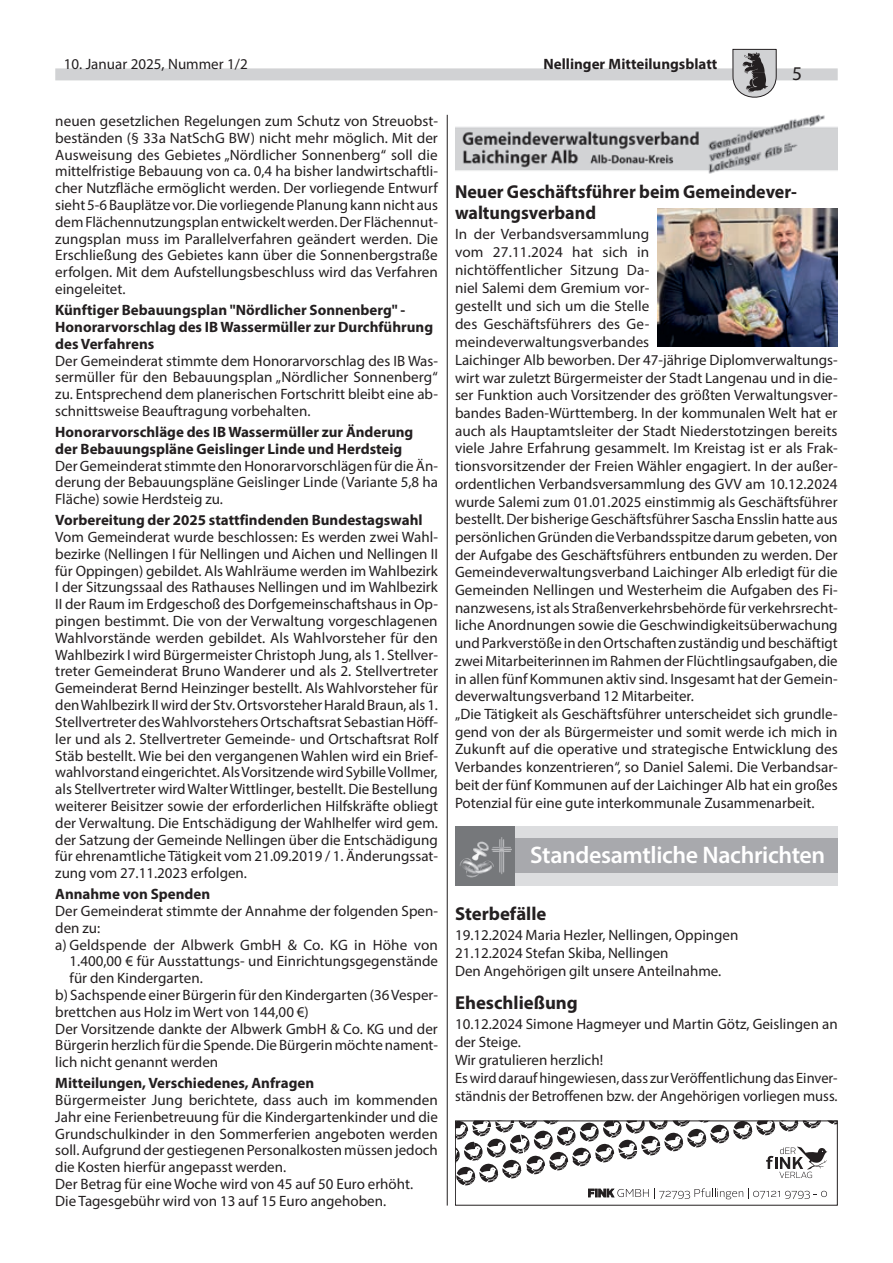
<style>
.page{position:relative;width:893px;height:1263px;background:#fff}
.page>*{position:absolute;margin:0;border:0;box-sizing:border-box;transform-origin:0 0}
.t1{font:600 24px "Myriad Pro";letter-spacing:-.015em;color:#fff}
.t2{font:19.5px "Myriad Pro";color:#231f20}
.t3{font:700 18.75px/21px "Myriad Pro";color:#231f20;scale:.96 1}
.t4{font:700 18.75px "Myriad Pro";color:#231f20}
.t5{font:15px/16.8px "Myriad Pro";color:#231f20;text-align:justify}
.t6{font:700 15px/16.8px "Myriad Pro";color:#231f20}
</style>
<div class="page">
<div style="left:55px;top:68px;width:783px;height:12px;background:#d1d2d4"></div>
<svg style="left:732px;top:49px;width:45px;height:49px"></svg>
<hr style="left:447px;top:115px;width:1px;height:1090px;background:#231f20">
<img style="left:455px;top:115px;width:383px;height:59px">
<div style="left:455px;top:826px;width:383px;height:60px;background:#dcdddf"></div>
<div style="left:455px;top:839px;width:383px;height:34px;background:#a8a9ad"></div>
<img style="left:455px;top:826px;width:67px;height:60px">
<img style="left:658px;top:209px;width:180px;height:138px">
<svg style="left:455px;top:1120px;width:383px;height:79px"></svg>
<p class="t5" style="left:64px;top:56px;width:185px">10. Januar 2025, Nummer 1/2</p>
<p class="t6" style="left:543px;top:55px;width:175px">Nellinger Mitteilungsblatt</p>
<h2 class="t2" style="left:792px;top:62px;width:12px">5</h2>
<p class="t5" style="left:55px;top:112px;width:384px">neuen gesetzlichen Regelungen zum Schutz von Streuobst&shy;beständen (§ 33a NatSchG BW) nicht mehr möglich. Mit der Ausweisung des Gebietes „Nördlicher Sonnenberg“ soll die mittelfristige Bebauung von ca. 0,4 ha bisher landwirtschaftli&shy;cher Nutzfläche ermöglicht werden. Der vorliegende Entwurf sieht 5-6 Bauplätze vor. Die vorliegende Planung kann nicht aus dem Flächennutzungsplan entwickelt werden. Der Flächennut&shy;zungsplan muss im Parallelverfahren geändert werden. Die Erschließung des Gebietes kann über die Sonnenbergstraße erfolgen. Mit dem Aufstellungsbeschluss wird das Verfahren eingeleitet.</p>
<p class="t6" style="left:55px;top:301px;width:379px">Künftiger Bebauungsplan "Nördlicher Sonnenberg" -<br>Honorarvorschlag des IB Wassermüller zur Durchführung des Verfahrens</p>
<p class="t5" style="left:55px;top:352px;width:384px">Der Gemeinderat stimmte dem Honorarvorschlag des IB Was&shy;sermüller für den Bebauungsplan „Nördlicher Sonnenberg“ zu. Entsprechend dem planerischen Fortschritt bleibt eine ab&shy;schnittsweise Beauftragung vorbehalten.</p>
<p class="t6" style="left:55px;top:423px;width:360px">Honorarvorschläge des IB Wassermüller zur Änderung der Bebauungspläne Geislinger Linde und Herdsteig</p>
<p class="t5" style="left:55px;top:457px;width:384px">Der Gemeinderat stimmte den Honorarvorschlägen für die Än&shy;derung der Bebauungspläne Geislinger Linde (Variante 5,8 ha Fläche) sowie Herdsteig zu.</p>
<p class="t6" style="left:55px;top:511px;width:369px">Vorbereitung der 2025 stattfindenden Bundestagswahl</p>
<p class="t5" style="left:55px;top:528px;width:384px">Vom Gemeinderat wurde beschlossen: Es werden zwei Wahl&shy;bezirke (Nellingen I für Nellingen und Aichen und Nellingen II für Oppingen) gebildet. Als Wahlräume werden im Wahlbezirk I der Sitzungssaal des Rathauses Nellingen und im Wahlbezirk II der Raum im Erdgeschoß des Dorfgemeinschaftshaus in Op&shy;pingen bestimmt. Die von der Verwaltung vorgeschlagenen Wahlvorstände werden gebildet. Als Wahlvorsteher für den Wahlbezirk I wird Bürgermeister Christoph Jung, als 1. Stellver&shy;treter Gemeinderat Bruno Wanderer und als 2. Stellvertreter Gemeinderat Bernd Heinzinger bestellt. Als Wahlvorsteher für den Wahlbezirk II wird der Stv. Ortsvorsteher Harald Braun, als 1.<br>Stellvertreter des Wahlvorstehers Ortschaftsrat Sebastian Höff&shy;ler und als 2. Stellvertreter Gemeinde- und Ortschaftsrat Rolf Stäb bestellt. Wie bei den vergangenen Wahlen wird ein Brief&shy;wahlvorstand eingerichtet. Als Vorsitzende wird Sybille Vollmer, als Stellvertreter wird Walter Wittlinger, bestellt. Die Bestellung weiterer Beisitzer sowie der erforderlichen Hilfskräfte obliegt der Verwaltung. Die Entschädigung der Wahlhelfer wird gem. der Satzung der Gemeinde Nellingen über die Entschädigung für ehrenamtliche Tätigkeit vom 21.09.2019 / 1. Änderungssat&shy;zung vom 27.11.2023 erfolgen.</p>
<p class="t6" style="left:55px;top:885px;width:156px">Annahme von Spenden</p>
<p class="t5" style="left:55px;top:902px;width:384px">Der Gemeinderat stimmte der Annahme der folgenden Spen-</p>
<p class="t5" style="left:55px;top:919px;width:46px">den zu:</p>
<p class="t5" style="left:55px;top:936px;width:384px">a) Geldspende der Albwerk GmbH &amp; Co. KG in Höhe von</p>
<p class="t5" style="left:70px;top:953px;width:370px">1.400,00 € für Ausstattungs- und Einrichtungsgegenstände</p>
<p class="t5" style="left:70px;top:969px;width:135px">für den Kindergarten.</p>
<p class="t5" style="left:55px;top:986px;width:384px">b) Sachspende einer Bürgerin für den Kindergarten (36 Vesper-</p>
<p class="t5" style="left:55px;top:1003px;width:255px">brettchen aus Holz im Wert von 144,00 €)</p>
<p class="t5" style="left:55px;top:1020px;width:384px">Der Vorsitzende dankte der Albwerk GmbH &amp; Co. KG und der</p>
<p class="t5" style="left:55px;top:1037px;width:384px">Bürgerin herzlich für die Spende. Die Bürgerin möchte nament-</p>
<p class="t5" style="left:55px;top:1053px;width:164px">lich nicht genannt werden</p>
<p class="t6" style="left:55px;top:1074px;width:260px">Mitteilungen, Verschiedenes, Anfragen</p>
<p class="t5" style="left:55px;top:1091px;width:384px;text-align:left">Bürgermeister Jung berichtete, dass auch im kommenden Jahr eine Ferienbetreuung für die Kindergartenkinder und die Grundschulkinder in den Sommerferien angeboten werden soll. Aufgrund der gestiegenen Personalkosten müssen jedoch die Kosten hierfür angepasst werden.<br>Der Betrag für eine Woche wird von 45 auf 50 Euro erhöht.<br>Die Tagesgebühr wird von 13 auf 15 Euro angehoben.</p>
<p class="t3" style="left:455px;top:180px;width:358px">Neuer Geschäftsführer beim Gemeindever&shy;waltungsverband</p>
<p class="t5" style="left:455px;top:225px;width:384px;line-height:17.9px;text-align:left">In der Verbandsversammlung<br>vom 27.11.2024 hat sich in<br>nichtöffentlicher Sitzung Da-<br>niel Salemi dem Gremium vor-<br>gestellt und sich um die Stelle<br>des Geschäftsführers des Ge&shy;meindeverwaltungsverbandes<br>Laichinger Alb beworben. Der 47-jährige Diplomverwaltungs&shy;wirt war zuletzt Bürgermeister der Stadt Langenau und in die&shy;ser Funktion auch Vorsitzender des größten Verwaltungsver&shy;bandes Baden-Württemberg. In der kommunalen Welt hat er auch als Hauptamtsleiter der Stadt Niederstotzingen bereits viele Jahre Erfahrung gesammelt. Im Kreistag ist er als Frak&shy;tionsvorsitzender der Freien Wähler engagiert. In der außer&shy;ordentlichen Verbandsversammlung des GVV am 10.12.2024 wurde Salemi zum 01.01.2025 einstimmig als Geschäftsführer bestellt. Der bisherige Geschäftsführer Sascha Ensslin hatte aus persönlichen Gründen die Verbandsspitze darum gebeten, von der Aufgabe des Geschäftsführers entbunden zu werden. Der Gemeindeverwaltungsverband Laichinger Alb erledigt für die Gemeinden Nellingen und Westerheim die Aufgaben des Fi&shy;nanzwesens, ist als Straßenverkehrsbehörde für verkehrsrecht&shy;liche Anordnungen sowie die Geschwindigkeitsüberwachung und Parkverstöße in den Ortschaften zuständig und beschäftigt zwei Mitarbeiterinnen im Rahmen der Flüchtlingsaufgaben, die in allen fünf Kommunen aktiv sind. Insgesamt hat der Gemein&shy;deverwaltungsverband 12 Mitarbeiter.<br>„Die Tätigkeit als Geschäftsführer unterscheidet sich grundle&shy;gend von der als Bürgermeister und somit werde ich mich in Zukunft auf die operative und strategische Entwicklung des Verbandes konzentrieren“, so Daniel Salemi. Die Verbandsar&shy;beit der fünf Kommunen auf der Laichinger Alb hat ein großes Potenzial für eine gute interkommunale Zusammenarbeit.</p>
<h1 class="t1" style="left:530px;top:840px;width:297px">Standesamtliche Nachrichten</h1>
<p class="t4" style="left:455px;top:901px;width:93px">Sterbefälle</p>
<p class="t5" style="left:455px;top:926px;width:285px;line-height:17.9px;text-align:left">19.12.2024 Maria Hezler, Nellingen, Oppingen<br>21.12.2024 Stefan Skiba, Nellingen<br>Den Angehörigen gilt unsere Anteilnahme.</p>
<p class="t4" style="left:455px;top:991px;width:124px">Eheschließung</p>
<p class="t5" style="left:455px;top:1015px;width:384px;line-height:18px;text-align:left">10.12.2024 Simone Hagmeyer und Martin Götz, Geislingen an der Steige.<br>Wir gratulieren herzlich!<br>Es wird darauf hingewiesen, dass zur Veröffentlichung das Einver&shy;ständnis der Betroffenen bzw. der Angehörigen vorliegen muss.</p>
</div>
